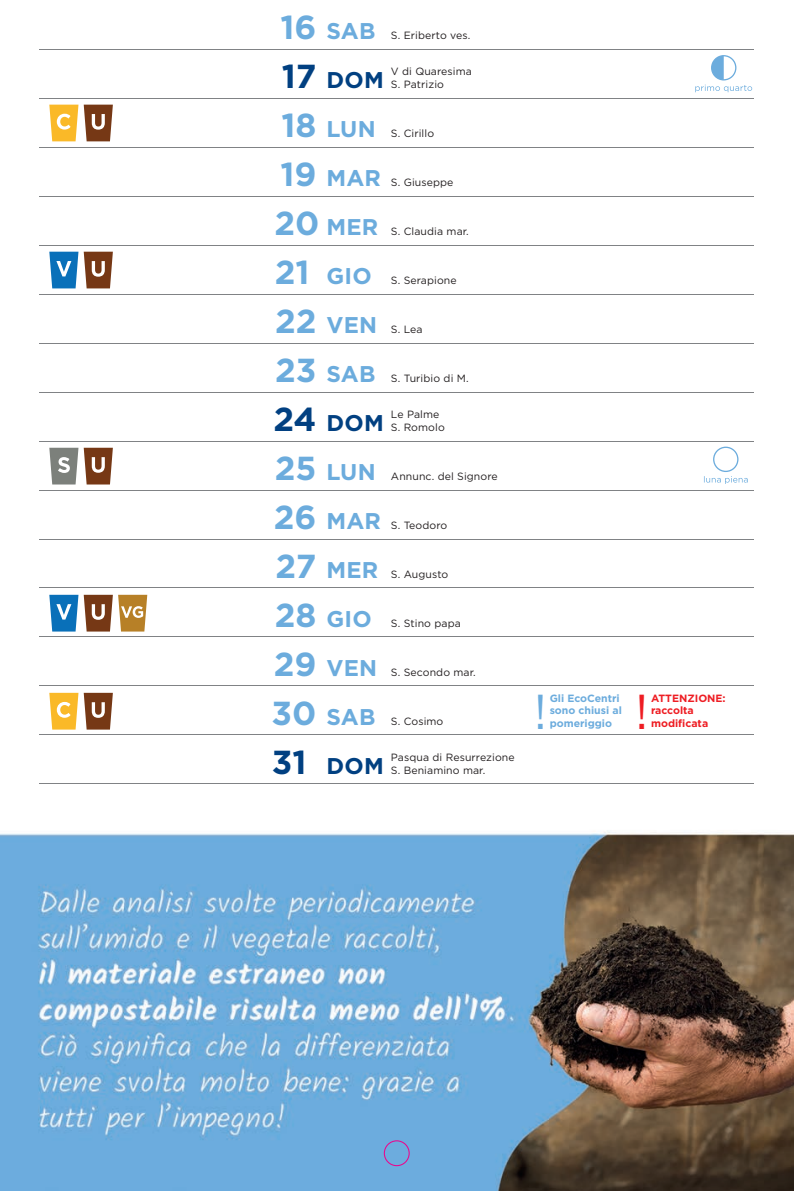
<style>
.page{position:relative;width:794px;height:1191px;background:#fff}
.page>*{position:absolute;margin:0;border:0;box-sizing:border-box;transform-origin:0 0}
.t1{font:49px "Gotham";color:#6cacdd}
.t2{font:49px "Gotham";color:#ee1d23}
.t3{font:700 22.75px "Gotham";letter-spacing:.01em;color:#014081}
.t4{font:10.5px/12.6px "Gotham";letter-spacing:.01em;color:#231f20}
.t5{font:700 10.5px/12.6px "Gotham";color:#6cacdd}
.t6{font:700 10.5px/12.6px "Gotham";color:#ee1d23}
.s1{font-weight:700;font-size:33.25px;color:#6cacdd}
.s2{font-weight:700;font-size:22.75px;color:#6cacdd}
.s3{font-size:33.25px}
</style>
<div class="page">
<hr style="left:40px;top:49px;width:714px;height:1px;background:#808285">
<hr style="left:40px;top:98px;width:714px;height:1px;background:#808285">
<hr style="left:40px;top:147px;width:714px;height:1px;background:#808285">
<hr style="left:40px;top:196px;width:714px;height:1px;background:#808285">
<hr style="left:40px;top:245px;width:714px;height:1px;background:#808285">
<hr style="left:40px;top:294px;width:714px;height:1px;background:#808285">
<hr style="left:40px;top:343px;width:714px;height:1px;background:#808285">
<hr style="left:40px;top:392px;width:714px;height:1px;background:#808285">
<hr style="left:40px;top:441px;width:714px;height:1px;background:#808285">
<hr style="left:40px;top:490px;width:714px;height:1px;background:#808285">
<hr style="left:40px;top:539px;width:714px;height:1px;background:#808285">
<hr style="left:40px;top:588px;width:714px;height:1px;background:#808285">
<hr style="left:40px;top:637px;width:714px;height:1px;background:#808285">
<hr style="left:40px;top:686px;width:714px;height:1px;background:#808285">
<hr style="left:40px;top:734px;width:714px;height:1px;background:#808285">
<hr style="left:40px;top:783px;width:714px;height:1px;background:#808285">
<img style="left:0;top:830px;width:794px;height:361px">
<svg style="left:384px;top:1140px;width:26px;height:26px"></svg>
<svg style="left:695px;top:55px;width:57px;height:37px"></svg>
<svg style="left:704px;top:446px;width:43px;height:38px"></svg>
<svg style="left:49px;top:105px;width:29px;height:36px"></svg>
<svg style="left:84px;top:105px;width:29px;height:36px"></svg>
<svg style="left:49px;top:252px;width:29px;height:36px"></svg>
<svg style="left:84px;top:252px;width:29px;height:36px"></svg>
<svg style="left:49px;top:448px;width:29px;height:36px"></svg>
<svg style="left:84px;top:448px;width:29px;height:36px"></svg>
<svg style="left:49px;top:595px;width:29px;height:36px"></svg>
<svg style="left:84px;top:595px;width:63px;height:36px"></svg>
<svg style="left:49px;top:693px;width:29px;height:36px"></svg>
<svg style="left:84px;top:693px;width:29px;height:36px"></svg>
<p class="t4" style="left:280px;top:29px;width:191px"><span class="s1">16</span> <span class="s2">SAB</span> S. Eriberto ves.</p>
<h2 class="t3" style="left:282px;top:65px;width:103px"><span class="s3">17</span> DOM</h2>
<p class="t4" style="left:391px;top:65px;width:83px">V di Quaresima<br>S. Patrizio</p>
<p class="t4" style="left:281px;top:127px;width:154px"><span class="s1">18</span> <span class="s2">LUN</span> S. Cirillo</p>
<p class="t4" style="left:280px;top:176px;width:175px"><span class="s1">19</span> <span class="s2">MAR</span> S. Giuseppe</p>
<p class="t4" style="left:274px;top:225px;width:196px"><span class="s1">20</span> <span class="s2">MER</span> S. Claudia mar.</p>
<p class="t4" style="left:275px;top:274px;width:183px"><span class="s1">21</span> <span class="s2">GIO</span> S. Serapione</p>
<p class="t4" style="left:275px;top:323px;width:149px"><span class="s1">22</span> <span class="s2">VEN</span> S. Lea</p>
<p class="t4" style="left:275px;top:372px;width:195px"><span class="s1">23</span> <span class="s2">SAB</span> S. Turibio di M.</p>
<h2 class="t3" style="left:273px;top:408px;width:112px"><span class="s3">24</span> DOM</h2>
<p class="t4" style="left:391px;top:408px;width:55px">Le Palme<br>S. Romolo</p>
<p class="t4" style="left:275px;top:469px;width:224px"><span class="s1">25</span> <span class="s2">LUN</span> Annunc. del Signore</p>
<p class="t4" style="left:274px;top:518px;width:175px"><span class="s1">26</span> <span class="s2">MAR</span> S. Teodoro</p>
<p class="t4" style="left:275px;top:567px;width:175px"><span class="s1">27</span> <span class="s2">MER</span> S. Augusto</p>
<p class="t4" style="left:275px;top:616px;width:187px"><span class="s1">28</span> <span class="s2">GIO</span> S. Stino papa</p>
<p class="t4" style="left:274px;top:665px;width:203px"><span class="s1">29</span> <span class="s2">VEN</span> S. Secondo mar.</p>
<p class="t4" style="left:271px;top:714px;width:173px"><span class="s1">30</span> <span class="s2">SAB</span> S. Cosimo</p>
<h2 class="t3" style="left:272px;top:750px;width:113px"><span class="s3">31</span> DOM</h2>
<p class="t4" style="left:391px;top:751px;width:125px">Pasqua di Resurrezione<br>S. Beniamino mar.</p>
<p class="t5" style="left:549px;top:692px;width:74px">Gli EcoCentri sono chiusi al</p>
<h1 class="t1" style="left:534px;top:680px;width:15px">!</h1>
<p class="t5" style="left:549px;top:717px;width:64px">pomeriggio</p>
<p class="t6" style="left:651px;top:692px;width:76px">ATTENZIONE: raccolta</p>
<h1 class="t2" style="left:635px;top:680px;width:15px">!</h1>
<p class="t6" style="left:651px;top:717px;width:59px">modificata</p>
</div>
